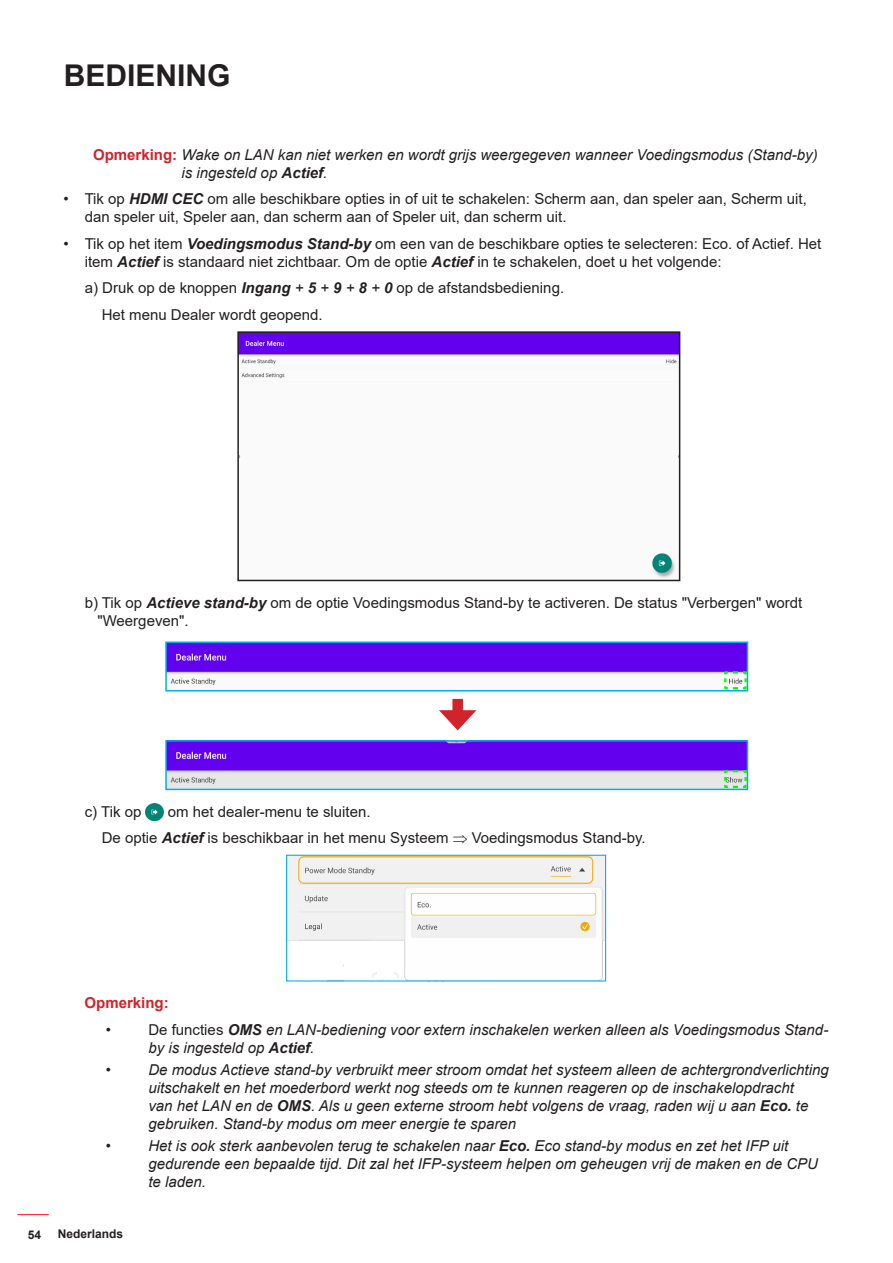
<style>
.page{position:relative;width:893px;height:1263px;background:#fff}
.page>*{position:absolute;margin:0;border:0;box-sizing:border-box;transform-origin:0 0}
.t1{font:700 30px "Arial";color:#231f20}
.Note{font:italic 15px/18px "Arial";color:#231f20}
.Sub_bullet{font:15px/18px "Arial";color:#231f20}
.Note-2{font:700 15px "Arial";color:#d1232a}
.t2{font:700 12px "Arial";color:#231f20}
.s1{font-weight:700;font-style:normal;color:#d1232a}
.s2{font-weight:700}
.s3{font-weight:700;font-style:italic}
.s4{font-style:italic}
.s5{font-style:normal}
</style>
<div class="page">
<hr style="left:17px;top:1214px;width:32px;height:1px;background:#ff1f20">
<img style="left:240px;top:334px;width:437px;height:244px">
<div style="left:237px;top:331px;width:443px;height:250px;border:2px solid #231f20"></div>
<img style="left:168px;top:644px;width:577px;height:42px">
<div style="left:165px;top:641px;width:583px;height:50px;border:2px solid #00aeef"></div>
<svg style="left:723px;top:670px;width:25px;height:20px"></svg>
<div style="left:452px;top:699px;width:11px;height:19px;background:#d1232a"></div>
<svg style="left:439px;top:710px;width:37px;height:20px"></svg>
<img style="left:168px;top:743px;width:577px;height:44px">
<div style="left:165px;top:740px;width:583px;height:50px;border:2px solid #00aeef"></div>
<svg style="left:723px;top:769px;width:25px;height:20px"></svg>
<img style="left:146px;top:803px;width:18px;height:18px">
<img style="left:288px;top:857px;width:316px;height:122px">
<div style="left:286px;top:855px;width:320px;height:126px;border:1px solid #00aeef"></div>
<h1 class="t1" style="left:64px;top:54px;width:168px">BEDIENING</h1>
<p class="Note" style="left:181px;top:146px;width:638px;text-indent:-88px"><span class="s1">Opmerking:</span> Wake on LAN kan niet werken en wordt grijs weergegeven wanneer Voedingsmodus (Stand-by) is ingesteld op <span class="s2">Actief</span>.</p>
<p class="Sub_bullet" style="left:85px;top:190px;width:724px">Tik op <span class="s3">HDMI CEC</span> om alle beschikbare opties in of uit te schakelen: Scherm aan, dan speler aan, Scherm uit, dan speler uit, Speler aan, dan scherm aan of Speler uit, dan scherm uit.</p>
<p class="Sub_bullet" style="left:85px;top:234px;width:738px">Tik op het item <span class="s3">Voedingsmodus Stand-by</span> om een van de beschikbare opties te selecteren: Eco. of Actief. Het item <span class="s3">Actief</span> is standaard niet zichtbaar. Om de optie <span class="s3">Actief</span> in te schakelen, doet u het volgende:</p>
<p class="Sub_bullet" style="left:85px;top:279px;width:481px">a) Druk op de knoppen <span class="s3">Ingang</span> <span class="s4">+</span> <span class="s3">5</span> <span class="s4">+</span> <span class="s3">9</span> <span class="s4">+</span> <span class="s3">8</span> <span class="s4">+</span> <span class="s3">0</span> op de afstandsbediening.</p>
<p class="Sub_bullet" style="left:102px;top:305px;width:222px">Het menu Dealer wordt geopend.</p>
<p class="Sub_bullet" style="left:97px;top:593px;width:706px;text-indent:-13px">b) Tik op <span class="s3">Actieve stand-by</span> om de optie Voedingsmodus Stand-by te activeren. De status "Verbergen" wordt "Weergeven".</p>
<p class="Sub_bullet" style="left:85px;top:802px;width:58px">c) Tik op</p>
<p class="Sub_bullet" style="left:168px;top:802px;width:204px">om het dealer-menu te sluiten.</p>
<p class="Sub_bullet" style="left:102px;top:829px;width:545px">De optie <span class="s3">Actief</span> is beschikbaar in het menu Systeem ⇒ Voedingsmodus Stand-by.</p>
<p class="Note-2" style="left:85px;top:992px;width:86px">Opmerking:</p>
<p class="Note" style="left:148px;top:1020px;width:681px"><span class="s5">De functies</span> <span class="s2">OMS</span> en LAN-bediening voor extern inschakelen werken alleen als Voedingsmodus Stand&shy;by is ingesteld op <span class="s2">Actief</span>.</p>
<p class="Note" style="left:148px;top:1061px;width:682px">De modus Actieve stand-by verbruikt meer stroom omdat het systeem alleen de achtergrondverlichting uitschakelt en het moederbord werkt nog steeds om te kunnen reageren op de inschakelopdracht<br>van het LAN en de <span class="s2">OMS</span>. Als u geen externe stroom hebt volgens de vraag, raden wij u aan <span class="s2">Eco.</span> te gebruiken. Stand-by modus om meer energie te sparen</p>
<p class="Note" style="left:148px;top:1137px;width:671px">Het is ook sterk aanbevolen terug te schakelen naar <span class="s2">Eco.</span> Eco stand-by modus en zet het IFP uit gedurende een bepaalde tijd. Dit zal het IFP-systeem helpen om geheugen vrij de maken en de CPU te laden.</p>
<p class="t2" style="left:28px;top:1226px;width:15px">54</p>
<p class="t2" style="left:58px;top:1226px;width:67px">Nederlands</p>
</div>
